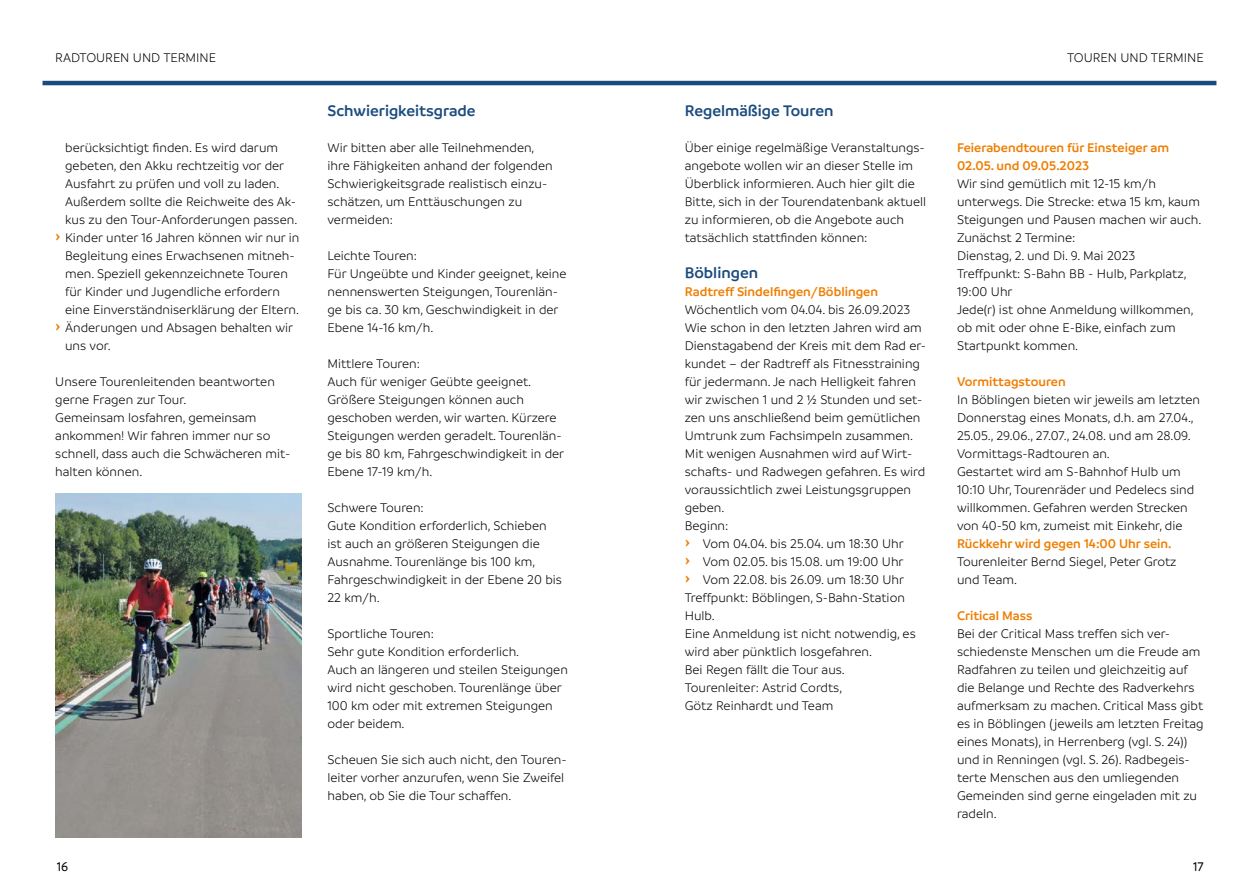
<style>
.page{position:relative;width:1259px;height:893px;background:#fff}
.page>*{position:absolute;margin:0;border:0;box-sizing:border-box;transform-origin:0 0}
.Text_9pt_orange_semi{font:600 16.5px "Branding";color:#1a4b7e}
.Text_9pt_k{font:600 16.5px "Branding";color:#1a4b7e}
.Text_9pt_orange_semi-2{font:300 13.5px/18px "Branding";color:#000}
.Text_9pt_k-2{font:300 13.5px/18px "Branding";color:#000}
.Text_9pt_k-3{font:600 13.5px/18px "Branding";color:#ef7d00}
.t1{font:500 13.5px "Branding";color:#000}
.s1{font-weight:600;font-size:19.5px;color:#ef7d00}
.s2{font-weight:600;color:#ef7d00}
</style>
<div class="page">
<hr style="left:43px;top:81px;width:1173px;height:4px;background:#1a4b7e">
<img style="left:55px;top:494px;width:247px;height:344px">
<p class="Text_9pt_k-2" style="left:55px;top:49px;width:162px">RADTOUREN UND TERMINE</p>
<p class="Text_9pt_orange_semi-2" style="left:65px;top:139px;width:234px">berücksichtigt finden. Es wird darum gebeten, den Akku rechtzeitig vor der Ausfahrt zu prüfen und voll zu laden.<br>Außerdem sollte die Reichweite des Ak&shy;kus zu den Tour-Anforderungen passen.</p>
<p class="Text_9pt_orange_semi-2" style="left:65px;top:229px;width:236px;text-indent:-10px"><span class="s1">›</span> Kinder unter 16 Jahren können wir nur in Begleitung eines Erwachsenen mitneh&shy;men. Speziell gekennzeichnete Touren für Kinder und Jugendliche erfordern eine Einverständniserklärung der Eltern.</p>
<p class="Text_9pt_orange_semi-2" style="left:65px;top:319px;width:229px;text-indent:-10px"><span class="s1">›</span> Änderungen und Absagen behalten wir uns vor.</p>
<p class="Text_9pt_orange_semi-2" style="left:55px;top:373px;width:221px">Unsere Tourenleitenden beantworten gerne Fragen zur Tour.</p>
<p class="Text_9pt_orange_semi-2" style="left:55px;top:409px;width:237px">Gemeinsam losfahren, gemeinsam ankommen! Wir fahren immer nur so schnell, dass auch die Schwächeren mit&shy;halten können.</p>
<p class="Text_9pt_orange_semi" style="left:327px;top:101px;width:150px">Schwierigkeitsgrade</p>
<p class="Text_9pt_orange_semi-2" style="left:327px;top:139px;width:227px">Wir bitten aber alle Teilnehmenden, ihre Fähigkeiten anhand der folgenden<br>Schwierigkeitsgrade realistisch einzu&shy;schätzen, um Enttäuschungen zu vermeiden:</p>
<p class="Text_9pt_orange_semi-2" style="left:327px;top:247px;width:241px">Leichte Touren:<br>Für Ungeübte und Kinder geeignet, keine nennenswerten Steigungen, Tourenlän&shy;ge bis ca. 30 km, Geschwindigkeit in der<br>Ebene 14-16 km/h.</p>
<p class="Text_9pt_orange_semi-2" style="left:327px;top:355px;width:238px">Mittlere Touren:<br>Auch für weniger Geübte geeignet.<br>Größere Steigungen können auch geschoben werden, wir warten. Kürzere<br>Steigungen werden geradelt. Tourenlän&shy;ge bis 80 km, Fahrgeschwindigkeit in der<br>Ebene 17-19 km/h.</p>
<p class="Text_9pt_orange_semi-2" style="left:327px;top:499px;width:236px">Schwere Touren:<br>Gute Kondition erforderlich, Schieben ist auch an größeren Steigungen die<br>Ausnahme. Tourenlänge bis 100 km,<br>Fahrgeschwindigkeit in der Ebene 20 bis<br>22 km/h.</p>
<p class="Text_9pt_orange_semi-2" style="left:327px;top:625px;width:242px">Sportliche Touren:<br>Sehr gute Kondition erforderlich.<br>Auch an längeren und steilen Steigungen wird nicht geschoben. Tourenlänge über<br>100 km oder mit extremen Steigungen oder beidem.</p>
<p class="Text_9pt_orange_semi-2" style="left:327px;top:751px;width:241px">Scheuen Sie sich auch nicht, den Touren&shy;leiter vorher anzurufen, wenn Sie Zweifel haben, ob Sie die Tour schaffen.</p>
<p class="Text_9pt_orange_semi" style="left:685px;top:101px;width:150px">Regelmäßige Touren</p>
<p class="Text_9pt_orange_semi-2" style="left:685px;top:139px;width:243px">Über einige regelmäßige Veranstaltungs&shy;angebote wollen wir an dieser Stelle im Überblick informieren. Auch hier gilt die Bitte, sich in der Tourendatenbank aktuell zu informieren, ob die Angebote auch tatsächlich stattfinden können:</p>
<p class="Text_9pt_k" style="left:685px;top:263px;width:75px">Böblingen</p>
<p class="Text_9pt_k-3" style="left:685px;top:282px;width:195px">Radtreff Sindelfingen/Böblingen</p>
<p class="Text_9pt_orange_semi-2" style="left:685px;top:301px;width:227px">Wöchentlich vom 04.04. bis 26.09.2023</p>
<p class="Text_9pt_orange_semi-2" style="left:685px;top:319px;width:243px">Wie schon in den letzten Jahren wird am Dienstagabend der Kreis mit dem Rad er&shy;kundet – der Radtreff als Fitnesstraining für jedermann. Je nach Helligkeit fahren wir zwischen 1 und 2 ½ Stunden und set&shy;zen uns anschließend beim gemütlichen Umtrunk zum Fachsimpeln zusammen.<br>Mit wenigen Ausnahmen wird auf Wirt&shy;schafts- und Radwegen gefahren. Es wird voraussichtlich zwei Leistungsgruppen geben.</p>
<p class="Text_9pt_orange_semi-2" style="left:685px;top:517px;width:45px">Beginn:</p>
<p class="Text_9pt_orange_semi-2" style="left:685px;top:535px;width:220px"><span class="s1">›</span> Vom 04.04. bis 25.04. um 18:30 Uhr</p>
<p class="Text_9pt_orange_semi-2" style="left:685px;top:553px;width:220px"><span class="s1">›</span> Vom 02.05. bis 15.08. um 19:00 Uhr</p>
<p class="Text_9pt_orange_semi-2" style="left:685px;top:571px;width:221px"><span class="s1">›</span> Vom 22.08. bis 26.09. um 18:30 Uhr</p>
<p class="Text_9pt_orange_semi-2" style="left:685px;top:589px;width:222px">Treffpunkt: Böblingen, S-Bahn-Station<br>Hulb.</p>
<p class="Text_9pt_orange_semi-2" style="left:685px;top:625px;width:232px">Eine Anmeldung ist nicht notwendig, es wird aber pünktlich losgefahren.</p>
<p class="Text_9pt_orange_semi-2" style="left:685px;top:661px;width:162px">Bei Regen fällt die Tour aus.</p>
<p class="Text_9pt_orange_semi-2" style="left:685px;top:679px;width:159px">Tourenleiter: Astrid Cordts,</p>
<p class="Text_9pt_orange_semi-2" style="left:685px;top:697px;width:150px">Götz Reinhardt und Team</p>
<p class="Text_9pt_k-2" style="left:1067px;top:49px;width:138px">TOUREN UND TERMINE</p>
<p class="Text_9pt_k-3" style="left:957px;top:138px;width:214px">Feierabendtouren für Einsteiger am<br>02.05. und 09.05.2023</p>
<p class="Text_9pt_orange_semi-2" style="left:957px;top:175px;width:246px">Wir sind gemütlich mit 12-15 km/h unterwegs. Die Strecke: etwa 15 km, kaum<br>Steigungen und Pausen machen wir auch.<br>Zunächst 2 Termine:<br>Dienstag, 2. und Di. 9. Mai 2023</p>
<p class="Text_9pt_orange_semi-2" style="left:957px;top:265px;width:231px">Treffpunkt: S-Bahn BB - Hulb, Parkplatz,<br>19:00 Uhr</p>
<p class="Text_9pt_orange_semi-2" style="left:957px;top:301px;width:238px">Jede(r) ist ohne Anmeldung willkommen, ob mit oder ohne E-Bike, einfach zum<br>Startpunkt kommen.</p>
<p class="Text_9pt_k-3" style="left:957px;top:372px;width:110px">Vormittagstouren</p>
<p class="Text_9pt_orange_semi-2" style="left:957px;top:391px;width:245px">In Böblingen bieten wir jeweils am letzten Donnerstag eines Monats, d.h. am 27.04., 25.05., 29.06., 27.07., 24.08. und am 28.09.<br>Vormittags-Radtouren an.</p>
<p class="Text_9pt_orange_semi-2" style="left:957px;top:463px;width:239px">Gestartet wird am S-Bahnhof Hulb um 10:10 Uhr, Tourenräder und Pedelecs sind willkommen. Gefahren werden Strecken von 40-50 km, zumeist mit Einkehr, die <span class="s2">Rückkehr wird gegen 14:00 Uhr sein.</span></p>
<p class="Text_9pt_k-2" style="left:957px;top:553px;width:221px">Tourenleiter Bernd Siegel, Peter Grotz und Team.</p>
<p class="Text_9pt_k-3" style="left:957px;top:606px;width:77px">Critical Mass</p>
<p class="Text_9pt_k-2" style="left:957px;top:625px;width:248px">Bei der Critical Mass treffen sich ver&shy;schiedenste Menschen um die Freude am Radfahren zu teilen und gleichzeitig auf die Belange und Rechte des Radverkehrs aufmerksam zu machen. Critical Mass gibt es in Böblingen (jeweils am letzten Freitag eines Monats), in Herrenberg (vgl. S. 24)) und in Renningen (vgl. S. 26). Radbegeis&shy;terte Menschen aus den umliegenden Gemeinden sind gerne eingeladen mit zu radeln.</p>
<p class="t1" style="left:57px;top:860px;width:13px">16</p>
<p class="t1" style="left:1193px;top:860px;width:12px">17</p>
</div>
